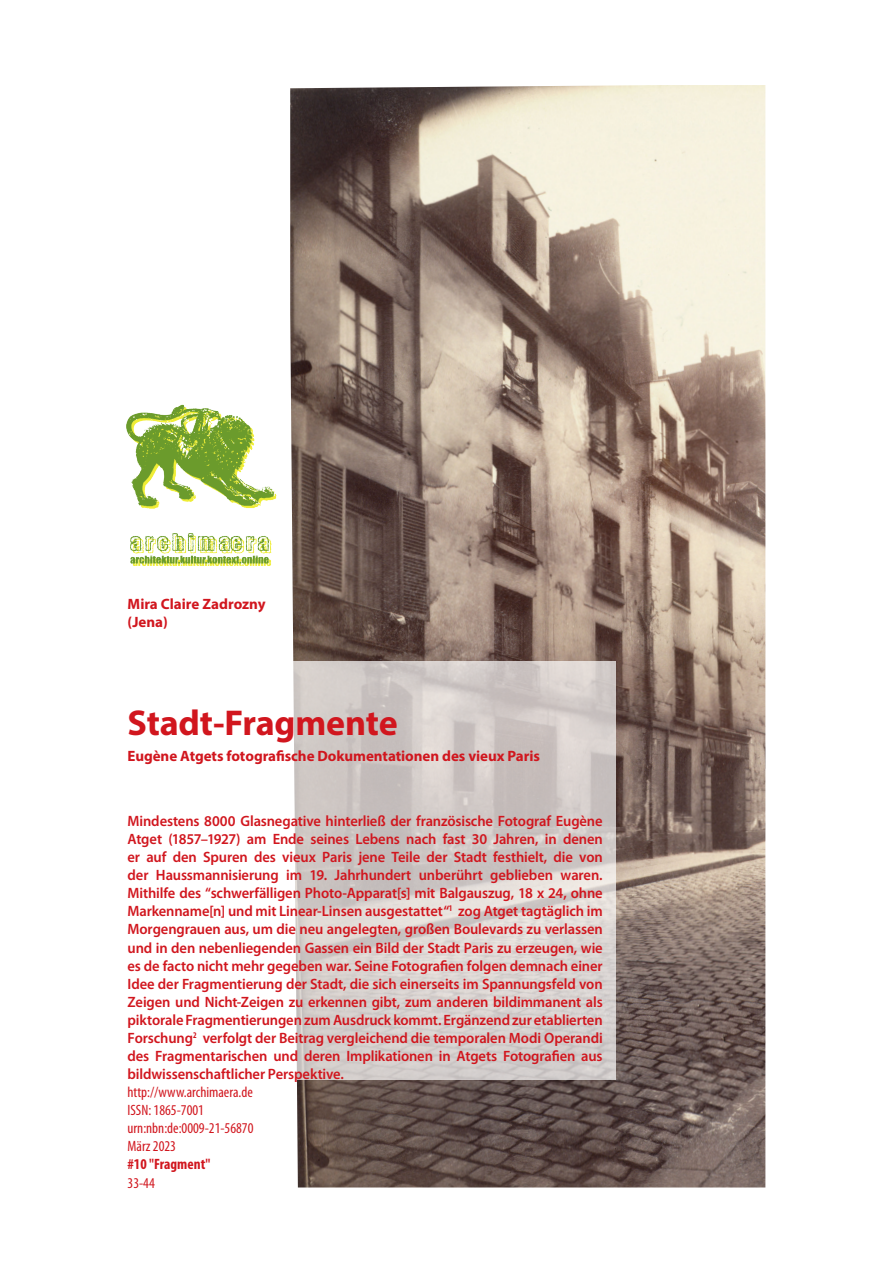
<style>
.page{position:relative;width:893px;height:1263px;background:#fff}
.page>*{position:absolute;margin:0;border:0;box-sizing:border-box;transform-origin:0 0}
.Titelseite{font:700 36px "Myriad Pro";letter-spacing:-.005em;color:#d1161e}
.Text_Kurzzusammenfas{font:600 15px/18px "Myriad Pro";letter-spacing:-.01em;color:#d1161e;text-align:justify}
.bibliographische_Ang{font:condensed 15px "Myriad Pro";color:#d1161e}
.Titelseite-2{font:700 15px "Myriad Pro";letter-spacing:-.005em;color:#d1161e}
.Autor{font:700 15px/18px "Myriad Pro";color:#d1161e}
.bibliographische_Ang-2{font:700 condensed 15px "Myriad Pro";color:#d1161e}
</style>
<div class="page">
<img style="left:290px;top:85px;width:475px;height:1102px">
<img style="left:126px;top:404px;width:151px;height:162px">
<svg style="left:290px;top:662px;width:325px;height:418px;background:#d3cdca"></svg>
<p class="Autor" style="left:128px;top:595px;width:139px">Mira Claire Zadrozny (Jena)</p>
<p class="Titelseite" style="left:128px;top:699px;width:272px">Stadt-Fragmente</p>
<p class="Titelseite-2" style="left:128px;top:746px;width:414px">Eugène Atgets fotografische Dokumentationen des vieux Paris</p>
<p class="Text_Kurzzusammenfas" style="left:128px;top:812px;width:477px">Mindestens 8000 Glasnegative hinterließ der französische Fotograf Eugène Atget (1857–1927) am Ende seines Lebens nach fast 30 Jahren, in denen er auf den Spuren des vieux Paris jene Teile der Stadt festhielt, die von der Haussmannisierung im 19. Jahrhundert unberührt geblieben waren.<br>Mithilfe des “schwerfälligen Photo-Apparat[s] mit Balgauszug, 18 x 24, ohne Markenname[n] und mit Linear-Linsen ausgestattet“<sup>1</sup> zog Atget tagtäglich im Morgengrauen aus, um die neu angelegten, großen Boulevards zu verlassen und in den nebenliegenden Gassen ein Bild der Stadt Paris zu erzeugen, wie es de facto nicht mehr gegeben war. Seine Fotografien folgen demnach einer Idee der Fragmentierung der Stadt, die sich einerseits im Spannungsfeld von Zeigen und Nicht-Zeigen zu erkennen gibt, zum anderen bildimmanent als piktorale Fragmentierungen zum Ausdruck kommt. Ergänzend zur etablierten Forschung<sup>2</sup> verfolgt der Beitrag vergleichend die temporalen Modi Operandi des Fragmentarischen und deren Implikationen in Atgets Fotografien aus bildwissenschaftlicher Perspektive.</p>
<p class="bibliographische_Ang" style="left:128px;top:1083px;width:127px">http://www.archimaera.de</p>
<p class="bibliographische_Ang" style="left:128px;top:1101px;width:78px">ISSN: 1865-7001</p>
<p class="bibliographische_Ang" style="left:128px;top:1119px;width:127px">urn:nbn:de:0009-21-56870</p>
<p class="bibliographische_Ang" style="left:128px;top:1137px;width:50px">März 2023</p>
<p class="bibliographische_Ang-2" style="left:128px;top:1155px;width:84px">#10 "Fragment"</p>
<p class="bibliographische_Ang" style="left:128px;top:1173px;width:29px">33-44</p>
</div>
